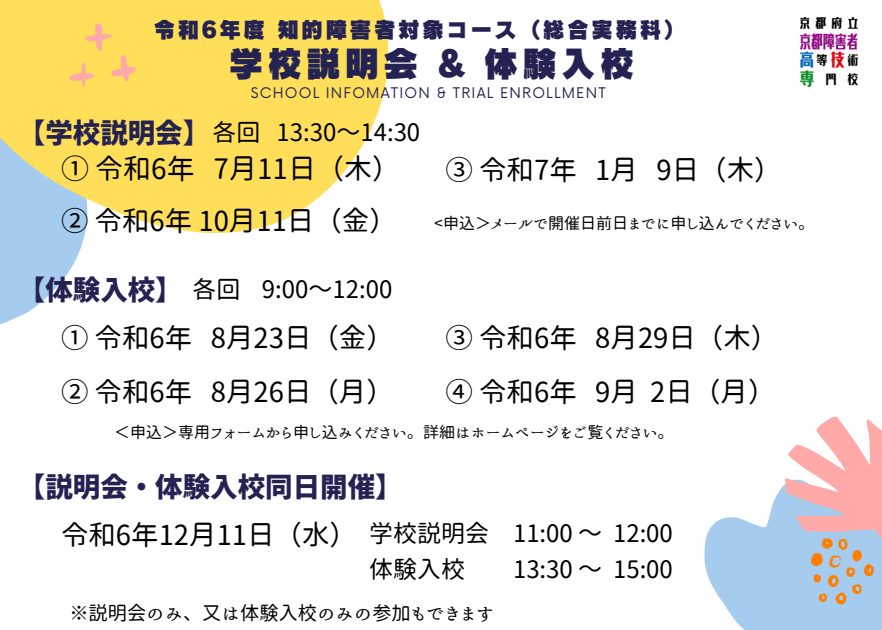
<style>
.page{position:relative;width:882px;height:630px;background:#fff}
.page>*{position:absolute;margin:0;border:0;box-sizing:border-box;transform-origin:0 0}
.t1{font:35.2px "Canva Rodin Cattleya Pro UB";letter-spacing:.1em;color:#232253}
.t2{font:28px "Honoka Antique Maru";color:#000}
.t3{font:27.6px "Honoka Antique Maru";color:#000}
.t4{font:27.6px "Keifont";color:#232253}
.t5{font:24px "Honoka Antique Maru";color:#000}
.t6{font:22px "Canva Rodin Cattleya Pro UB";letter-spacing:.1em;color:#232253}
.t7{font:19.2px "Honoka Antique Maru";color:#000}
.t8{font:16px "Honoka Antique Maru";color:#000}
.t9{font:14.4px "Now";letter-spacing:.08em;color:#232253}
</style>
<div class="page">
<svg style="left:0;top:233px;width:85px;height:92px;fill:#a5cbef"></svg>
<svg style="left:0;top:0;width:387px;height:233px;background:#f9df71"></svg>
<svg style="left:69px;top:23px;width:66px;height:63px;background:#ffd566"></svg>
<svg style="left:704px;top:517px;width:178px;height:113px;background:#b1d2f1"></svg>
<svg style="left:811px;top:589px;width:63px;height:15px"></svg>
<svg style="left:760px;top:416px;width:122px;height:173px"></svg>
<img style="left:800px;top:17px;width:57px;height:69px">
<p class="t6" style="left:153px;top:19px;width:534px">令和6年度知的障害者対象コース（総合実務科）</p>
<p class="t1" style="left:228px;top:46px;width:408px">学校説明会 &amp; 体験入校</p>
<h3 class="t9" style="left:251px;top:85px;width:356px">SCHOOL INFOMATION &amp; TRIAL ENROLLMENT</h3>
<h3 class="t4" style="left:18px;top:119px;width:194px">【学校説明会】</h3>
<h5 class="t2" style="left:61px;top:155px;width:341px">① 令和6年 7月11日（木）</h5>
<p class="t3" style="left:61px;top:206px;width:337px">② 令和6年 10月11日（金）</p>
<h2 class="t5" style="left:212px;top:120px;width:209px">各回 13:30～14:30</h2>
<p class="t3" style="left:446px;top:156px;width:338px">③ 令和7年 1月 9日（木）</p>
<h2 class="t8" style="left:434px;top:215px;width:382px">&lt;申込＞メールで開催日前日までに申し込んでください。</h2>
<h4 class="t4" style="left:18px;top:277px;width:166px">【体験入校】</h4>
<h2 class="t3" style="left:61px;top:324px;width:133px">① 令和6年</h2>
<h2 class="t3" style="left:211px;top:324px;width:185px">8月23日（金）</h2>
<h2 class="t3" style="left:61px;top:377px;width:334px">② 令和6年 8月26日（月）</h2>
<p class="t5" style="left:192px;top:277px;width:201px">各回 9:00～12:00</p>
<p class="t3" style="left:446px;top:324px;width:133px">③ 令和6年</p>
<h4 class="t3" style="left:595px;top:324px;width:185px">8月29日（木）</h4>
<h2 class="t3" style="left:446px;top:377px;width:331px">④ 令和6年 9月 2日（月）</h2>
<h2 class="t8" style="left:114px;top:424px;width:561px">＜申込＞専用フォームから申し込みください。詳細はホームページをご覧ください。</h2>
<p class="t4" style="left:18px;top:473px;width:386px">【説明会・体験入校同日開催】</p>
<h1 class="t3" style="left:61px;top:520px;width:298px">令和6年12月11日（水）</h1>
<p class="t5" style="left:369px;top:521px;width:235px">学校説明会　11:00 ～</p>
<p class="t5" style="left:613px;top:521px;width:61px">12:00</p>
<p class="t5" style="left:369px;top:557px;width:235px">体験入校　　13:30 ～</p>
<h3 class="t5" style="left:613px;top:557px;width:61px">15:00</h3>
<h2 class="t7" style="left:69px;top:603px;width:426px">※説明会のみ、又は体験入校のみの参加もできます</h2>
</div>
